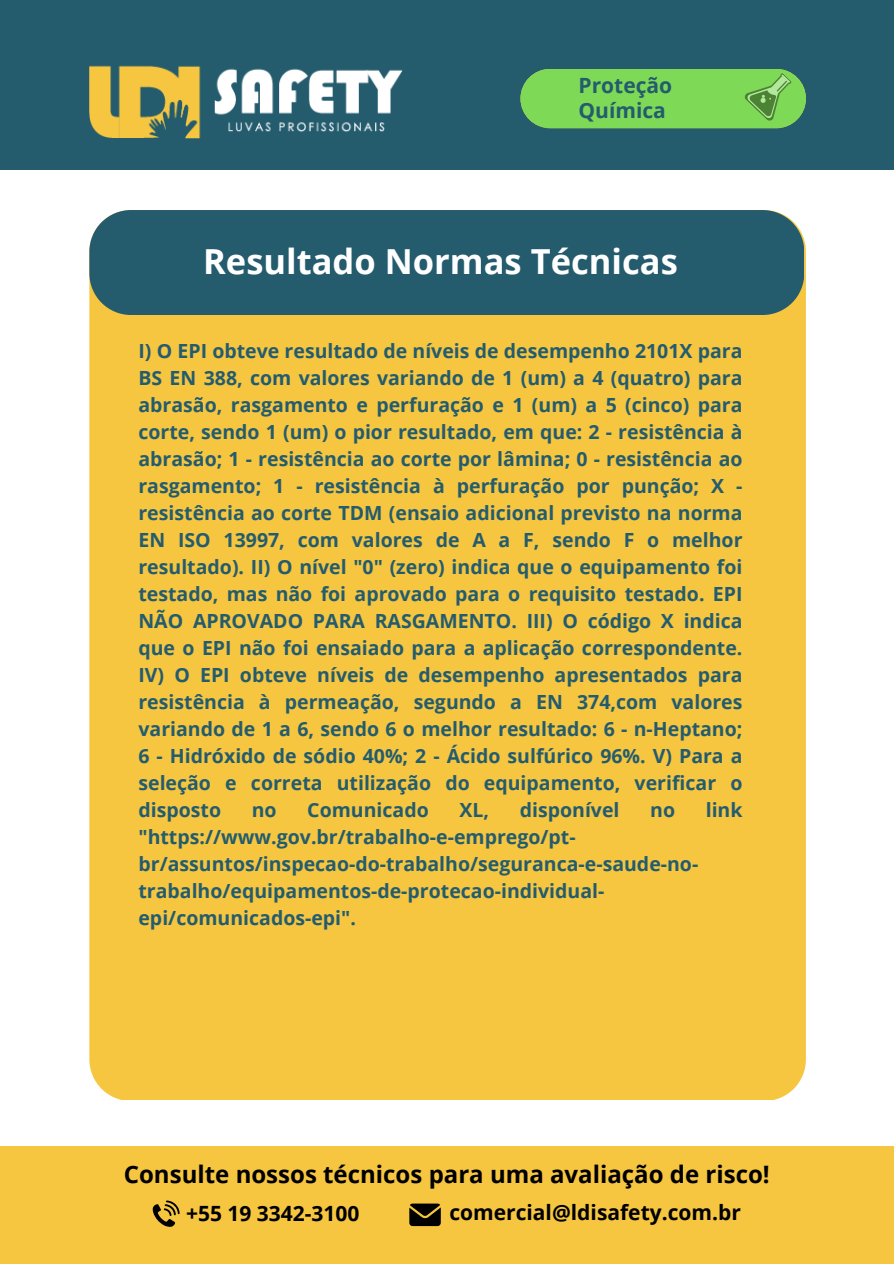
<style>
.page{position:relative;width:894px;height:1264px;background:#fff}
.page>*{position:absolute;margin:0;border:0;box-sizing:border-box;transform-origin:0 0}
.t1{font:700 34.5px "Open Sans";color:#fff}
.t2{font:700 24px "Open Sans";color:#000}
.t3{font:700 21px "Open Sans";color:#000}
.t4{font:700 21px/24.8px "Open Sans";color:#245c6e}
.t5{font:700 19.5px/27px "Open Sans";color:#245c6e;text-align:justify}
</style>
<div class="page">
<div style="left:0;top:0;width:893px;height:170px;background:#245c6e"></div>
<img style="left:89px;top:65px;width:313px;height:73px">
<div style="left:0;top:1146px;width:893px;height:117px;background:#f6c640"></div>
<svg style="left:152px;top:1200px;width:27px;height:27px"></svg>
<svg style="left:409px;top:1203px;width:31px;height:22px"></svg>
<div style="left:89px;top:239px;width:716px;height:860px;background:#f6c640"></div>
<div style="left:89px;top:210px;width:715px;height:105px;background:#245c6e"></div>
<div style="left:520px;top:69px;width:285px;height:59px;background:#7ed957;border-radius:30px"></div>
<svg style="left:744px;top:69px;width:57px;height:57px"></svg>
<p class="t4" style="left:561px;top:72px;width:101px">Proteção<br>Mecânica</p>
<p class="t4" style="left:578px;top:72px;width:95px">Proteção</p>
<h2 class="t4" style="left:578px;top:97px;width:89px">Química</h2>
<p class="t1" style="left:203px;top:237px;width:476px">Resultado Normas Técnicas</p>
<h1 class="t5" style="left:138px;top:337px;width:605px">I) O EPI obteve resultado de níveis de desempenho 2101X para BS EN 388, com valores variando de 1 (um) a 4 (quatro) para abrasão, rasgamento e perfuração e 1 (um) a 5 (cinco) para corte, sendo 1 (um) o pior resultado, em que: 2 - resistência à abrasão; 1 - resistência ao corte por lâmina; 0 - resistência ao rasgamento; 1 - resistência à perfuração por punção; X - resistência ao corte TDM (ensaio adicional previsto na norma EN ISO 13997, com valores de A a F, sendo F o melhor resultado). II) O nível "0" (zero) indica que o equipamento foi testado, mas não foi aprovado para o requisito testado. EPI NÃO APROVADO PARA RASGAMENTO. III) O código X indica que o EPI não foi ensaiado para a aplicação correspondente.<br>IV) O EPI obteve níveis de desempenho apresentados para resistência à permeação, segundo a EN 374,com valores variando de 1 a 6, sendo 6 o melhor resultado: 6 - n-Heptano; 6 - Hidróxido de sódio 40%; 2 - Ácido sulfúrico 96%. V) Para a seleção e correta utilização do equipamento, verificar o disposto</h1>
<h1 class="t5" style="left:252px;top:796px;width:26px">no</h1>
<h1 class="t5" style="left:307px;top:796px;width:123px">Comunicado</h1>
<h1 class="t5" style="left:459px;top:796px;width:31px">XL,</h1>
<h1 class="t5" style="left:519px;top:796px;width:101px">disponível</h1>
<h1 class="t5" style="left:650px;top:796px;width:26px">no</h1>
<h1 class="t5" style="left:705px;top:796px;width:38px">link</h1>
<h1 class="t5" style="left:138px;top:823px;width:561px;text-align:left">"https://www.gov.br/trabalho-e-emprego/pt&shy;br/assuntos/inspecao-do-trabalho/seguranca-e-saude-no&shy;trabalho/equipamentos-de-protecao-individual&shy;epi/comunicados-epi".</h1>
<p class="t2" style="left:124px;top:1157px;width:647px">Consulte nossos técnicos para uma avaliação de risco!</p>
<p class="t3" style="left:186px;top:1198px;width:175px">+55 19 3342-3100</p>
<p class="t3" style="left:449px;top:1197px;width:293px">comercial@ldisafety.com.br</p>
</div>
